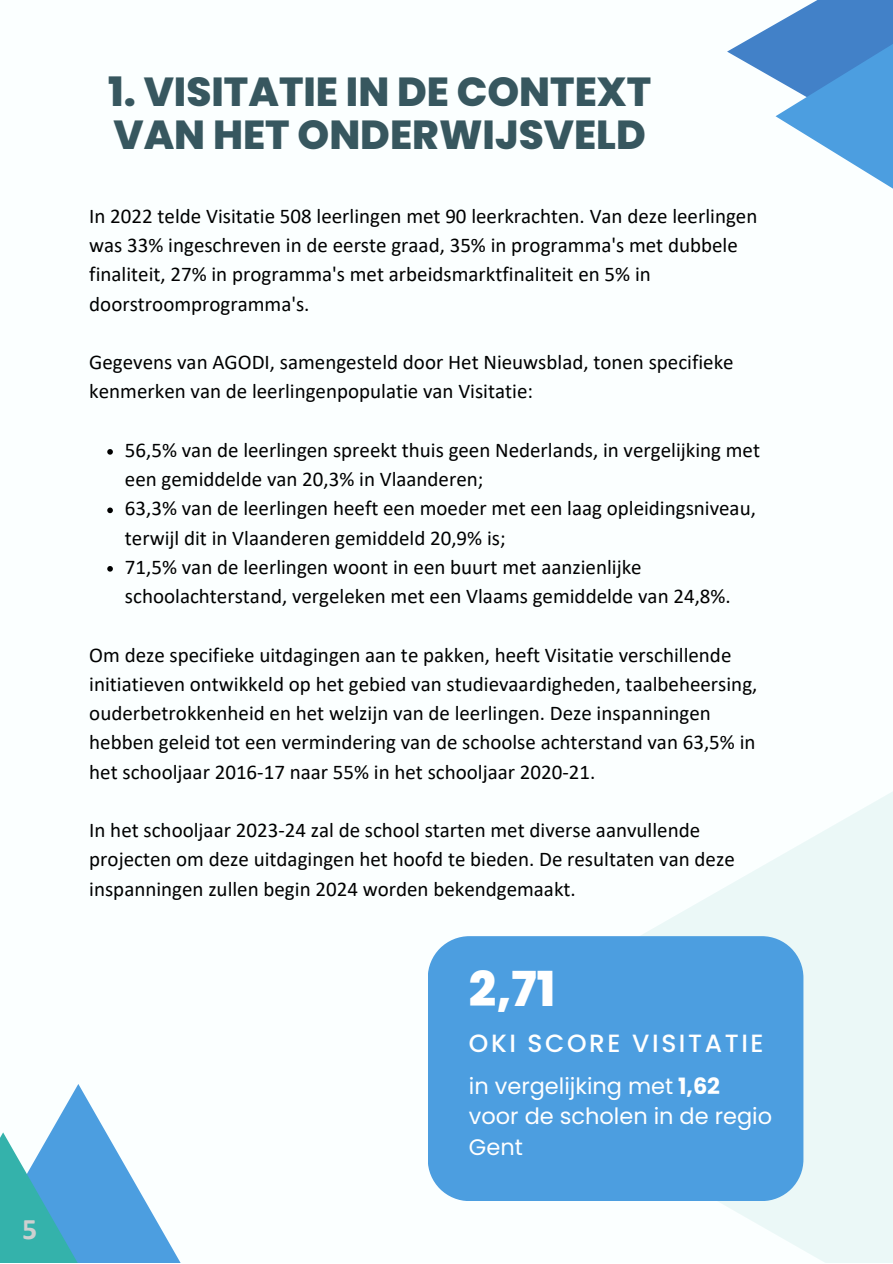
<style>
.page{position:relative;width:893px;height:1264px;background:#fff}
.page>*{position:absolute;margin:0;border:0;box-sizing:border-box;transform-origin:0 0}
.t1{font:800 48.15px "Poppins";color:#fff}
.t2{font:800 40.5px/42.8px "Poppins";color:#37575f}
.t3{font:700 30px "Calibri";color:#ced0d0}
.t4{font:500 24.9px "Poppins";letter-spacing:.105em;color:#fff}
.t5{font:22.5px/30.3px "Poppins";color:#fff}
.t6{font:21px/29.2px "Calibri";color:#000}
.s1{font-weight:700}
</style>
<div class="page">
<div style="left:0;top:0;width:892px;height:1262px;background:#fbffff"></div>
<div style="left:446px;top:656px;width:446px;height:606px;background:linear-gradient(to right,#feffff,#f1fbfa)"></div>
<svg style="left:727px;top:24px;width:48px;height:55px"></svg>
<svg style="left:775px;top:0;width:117px;height:188px"></svg>
<svg style="left:51px;top:1084px;width:129px;height:178px"></svg>
<svg style="left:0;top:1132px;width:137px;height:130px;background:#57add3"></svg>
<svg style="left:107px;top:449px;width:6px;height:5px"></svg>
<svg style="left:107px;top:507px;width:6px;height:6px"></svg>
<svg style="left:107px;top:566px;width:6px;height:5px"></svg>
<div style="left:428px;top:936px;width:375px;height:265px;background:#4c9ee0"></div>
<p class="t3" style="left:22px;top:1216px;width:17px">5</p>
<p class="t2" style="left:108px;top:70px;width:544px">1. VISITATIE IN DE CONTEXT<br>VAN HET ONDERWIJSVELD</p>
<p class="t6" style="left:89px;top:203px;width:669px">In 2022 telde Visitatie 508 leerlingen met 90 leerkrachten. Van deze leerlingen was 33% ingeschreven in de eerste graad, 35% in programma's met dubbele finaliteit, 27% in programma's met arbeidsmarktfinaliteit en 5% in doorstroomprogramma's.</p>
<p class="t6" style="left:89px;top:349px;width:646px">Gegevens van AGODI, samengesteld door Het Nieuwsblad, tonen specifieke kenmerken van de leerlingenpopulatie van Visitatie:</p>
<p class="t6" style="left:125px;top:437px;width:636px">56,5% van de leerlingen spreekt thuis geen Nederlands, in vergelijking met een gemiddelde van 20,3% in Vlaanderen;</p>
<p class="t6" style="left:125px;top:495px;width:632px">63,3% van de leerlingen heeft een moeder met een laag opleidingsniveau, terwijl dit in Vlaanderen gemiddeld 20,9% is;</p>
<p class="t6" style="left:125px;top:554px;width:607px">71,5% van de leerlingen woont in een buurt met aanzienlijke schoolachterstand, vergeleken met een Vlaams gemiddelde van 24,8%.</p>
<p class="t6" style="left:89px;top:641px;width:669px">Om deze specifieke uitdagingen aan te pakken, heeft Visitatie verschillende initiatieven ontwikkeld op het gebied van studievaardigheden, taalbeheersing, ouderbetrokkenheid en het welzijn van de leerlingen. Deze inspanningen hebben geleid tot een vermindering van de schoolse achterstand van 63,5% in het schooljaar 2016-17 naar 55% in het schooljaar 2020-21.</p>
<p class="t6" style="left:89px;top:817px;width:647px">In het schooljaar 2023-24 zal de school starten met diverse aanvullende projecten om deze uitdagingen het hoofd te bieden. De resultaten van deze inspanningen zullen begin 2024 worden bekendgemaakt.</p>
<p class="t1" style="left:469px;top:955px;width:88px">2,71</p>
<p class="t4" style="left:469px;top:1025px;width:296px">OKI SCORE VISITATIE</p>
<p class="t5" style="left:469px;top:1070px;width:253px">in vergelijking met <span class="s1">1,62</span></p>
<p class="t5" style="left:469px;top:1101px;width:304px">voor de scholen in de regio<br>Gent</p>
</div>
